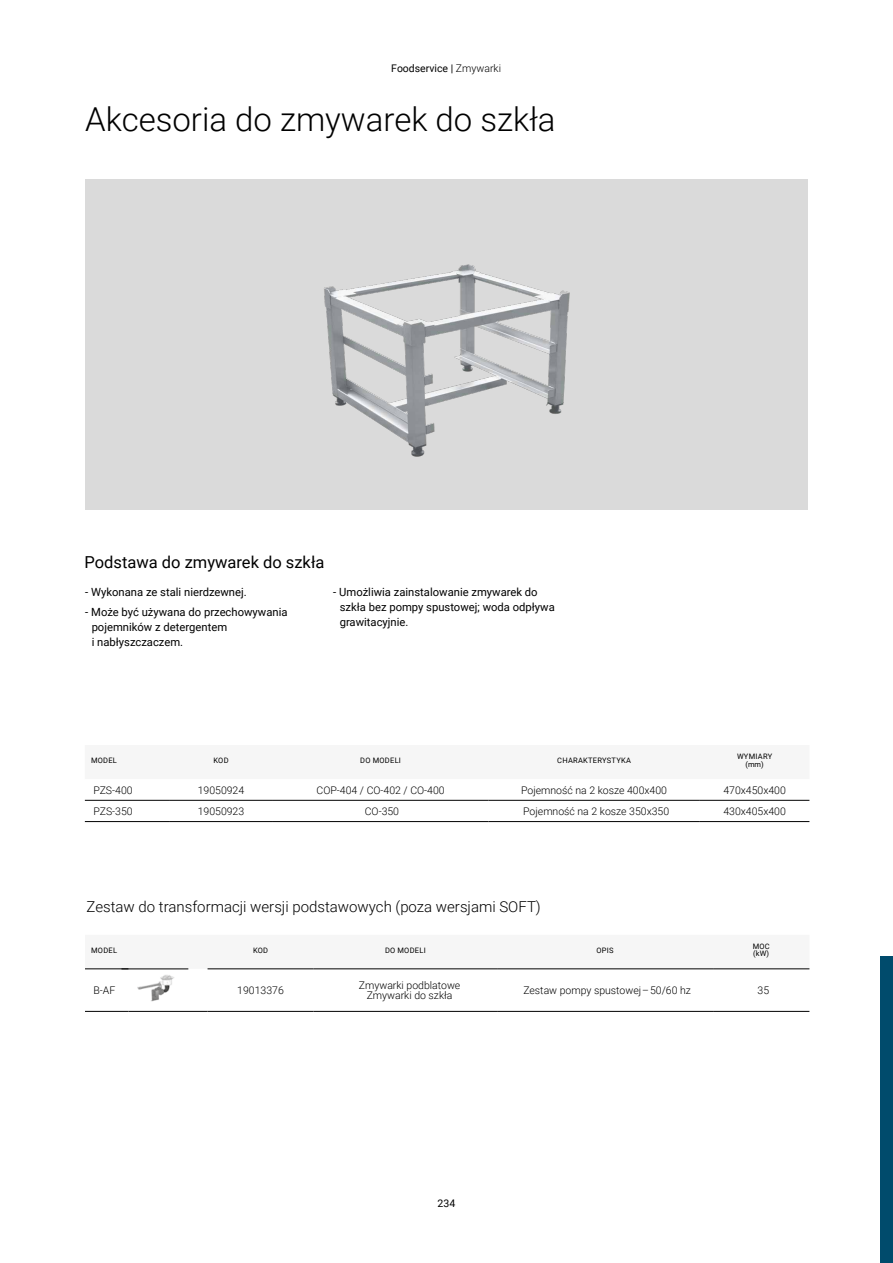
<style>
.page{position:relative;width:893px;height:1263px;background:#fff}
.page>*{position:absolute;margin:0;border:0;box-sizing:border-box;transform-origin:0 0}
.t1{font:300 33px "Roboto";color:#000}
.t2{font:16.5px "Roboto";color:#000}
.t3{font:300 15px "Roboto";color:#000}
.t4{font:11.25px/15px "Roboto";color:#000}
.t5{font:300 10.5px/9.8px "Roboto";color:#000;text-align:center}
.t6{font:10.5px "Roboto";color:#000}
.t7{font:7.5px/7.5px "Roboto";letter-spacing:.035em;color:#000}
.s1{font-weight:300}
</style>
<div class="page">
<div style="left:85px;top:180px;width:723px;height:330px;background:#dadada"></div>
<img style="left:138px;top:975px;width:36px;height:27px">
<div style="left:880px;top:957px;width:13px;height:306px;background:#004b6c"></div>
<img style="left:324px;top:264px;width:246px;height:193px">
<hr style="left:128px;top:1011px;width:80px;height:1px;background:#000">
<hr style="left:85px;top:968px;width:43px;height:1px;background:#000">
<hr style="left:85px;top:1011px;width:43px;height:1px;background:#000">
<hr style="left:208px;top:968px;width:106px;height:1px;background:#000">
<hr style="left:314px;top:968px;width:183px;height:1px;background:#000">
<hr style="left:497px;top:968px;width:216px;height:1px;background:#000">
<hr style="left:713px;top:968px;width:96px;height:1px;background:#000">
<hr style="left:208px;top:1011px;width:106px;height:1px;background:#000">
<hr style="left:314px;top:1011px;width:183px;height:1px;background:#000">
<hr style="left:497px;top:1011px;width:216px;height:1px;background:#000">
<hr style="left:713px;top:1011px;width:96px;height:1px;background:#000">
<hr style="left:85px;top:800px;width:84px;height:1px;background:#000">
<hr style="left:169px;top:800px;width:104px;height:1px;background:#000">
<hr style="left:273px;top:800px;width:215px;height:1px;background:#000">
<hr style="left:488px;top:800px;width:212px;height:1px;background:#000">
<hr style="left:700px;top:800px;width:109px;height:1px;background:#000">
<hr style="left:85px;top:821px;width:84px;height:1px;background:#000">
<hr style="left:169px;top:821px;width:104px;height:1px;background:#000">
<hr style="left:273px;top:821px;width:215px;height:1px;background:#000">
<hr style="left:488px;top:821px;width:212px;height:1px;background:#000">
<hr style="left:700px;top:821px;width:109px;height:1px;background:#000">
<hr style="left:121px;top:969px;width:67px;height:1px;background:#000">
<p class="t6" style="left:391px;top:61px;width:111px">Foodservice | <span class="s1">Zmywarki</span></p>
<h1 class="t1" style="left:85px;top:96px;width:472px">Akcesoria do zmywarek do szkła</h1>
<h2 class="t2" style="left:85px;top:550px;width:241px">Podstawa do zmywarek do szkła</h2>
<p class="t4" style="left:85px;top:584px;width:163px">- Wykonana ze stali nierdzewnej.</p>
<p class="t4" style="left:92px;top:604px;width:197px;text-indent:-6px">- Może być używana do przechowywania pojemników z detergentem<br>i nabłyszczaczem.</p>
<p class="t4" style="left:340px;top:584px;width:217px;text-indent:-6px">- Umożliwia zainstalowanie zmywarek do szkła bez pompy spustowej; woda odpływa grawitacyjnie.</p>
<p class="t7" style="left:91px;top:756px;width:27px">MODEL</p>
<p class="t7" style="left:213px;top:756px;width:17px">KOD</p>
<p class="t7" style="left:360px;top:756px;width:42px">DO MODELI</p>
<p class="t7" style="left:557px;top:756px;width:75px">CHARAKTERYSTYKA</p>
<p class="t7" style="left:737px;top:752px;width:37px;text-align:center">WYMIARY (mm)</p>
<p class="t5" style="left:93px;top:784px;width:41px">PZS-400</p>
<p class="t5" style="left:198px;top:784px;width:48px">19050924</p>
<p class="t5" style="left:317px;top:784px;width:130px">COP-404 / CO-402 / CO-400</p>
<p class="t5" style="left:521px;top:784px;width:147px">Pojemność na 2 kosze 400x400</p>
<p class="t5" style="left:723px;top:784px;width:64px">470x450x400</p>
<p class="t5" style="left:93px;top:806px;width:41px">PZS-350</p>
<p class="t5" style="left:198px;top:806px;width:48px">19050923</p>
<p class="t5" style="left:365px;top:806px;width:36px">CO-350</p>
<p class="t5" style="left:523px;top:806px;width:147px">Pojemność na 2 kosze 350x350</p>
<p class="t5" style="left:723px;top:806px;width:64px">430x405x400</p>
<h3 class="t3" style="left:87px;top:896px;width:456px">Zestaw do transformacji wersji podstawowych (poza wersjami SOFT)</h3>
<p class="t7" style="left:91px;top:946px;width:27px">MODEL</p>
<p class="t7" style="left:253px;top:946px;width:17px">KOD</p>
<p class="t7" style="left:385px;top:946px;width:42px">DO MODELI</p>
<p class="t7" style="left:596px;top:946px;width:19px">OPIS</p>
<p class="t7" style="left:753px;top:942px;width:19px">MOC (kW)</p>
<p class="t5" style="left:94px;top:985px;width:23px">B-AF</p>
<p class="t5" style="left:237px;top:985px;width:48px">19013376</p>
<p class="t5" style="left:359px;top:980px;width:103px">Zmywarki podblatowe<br>Zmywarki do szkła</p>
<p class="t5" style="left:523px;top:985px;width:169px">Zestaw pompy spustowej – 50/60 hz</p>
<p class="t5" style="left:758px;top:985px;width:13px">35</p>
<p class="t6" style="left:438px;top:1196px;width:19px">234</p>
</div>
